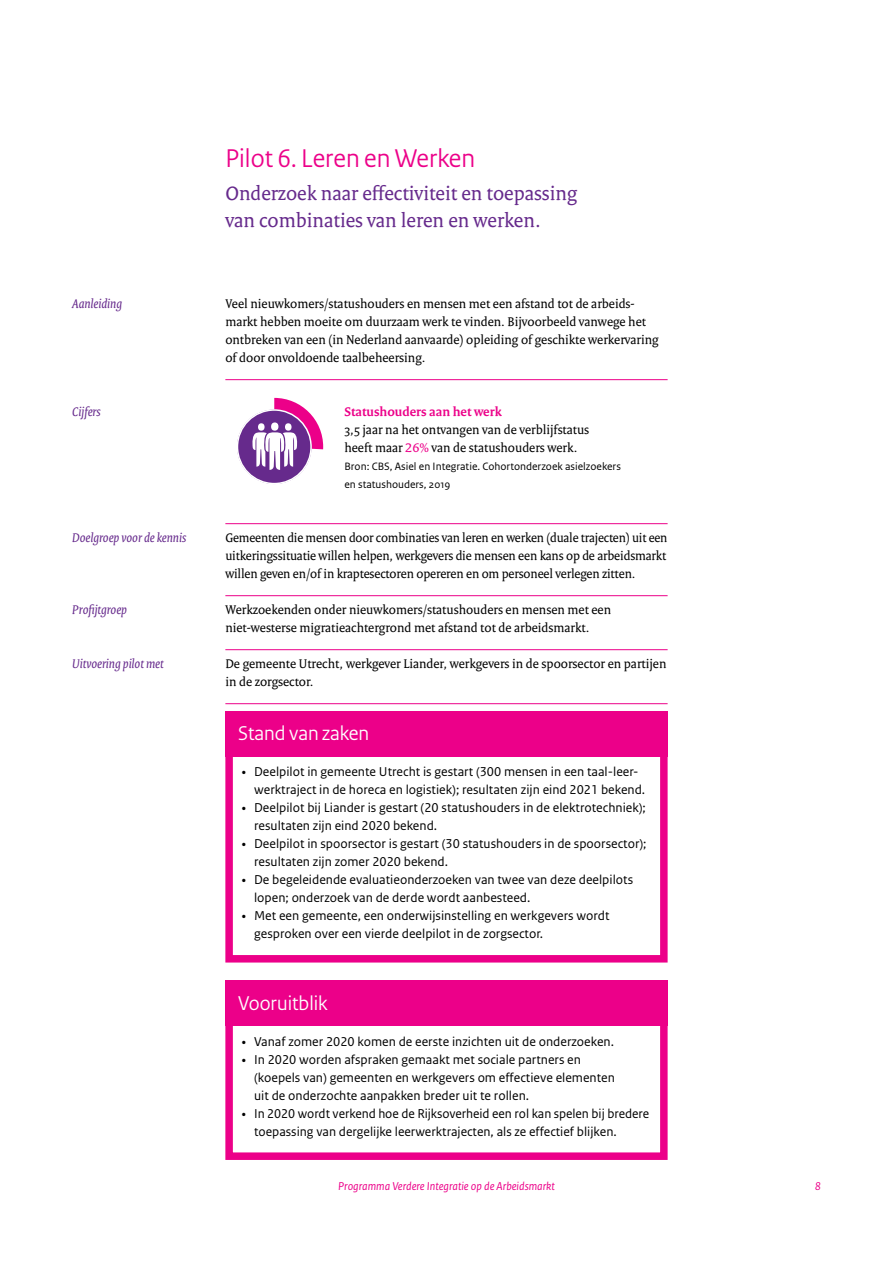
<style>
.page{position:relative;width:893px;height:1263px;background:#fff}
.page>*{position:absolute;margin:0;border:0;box-sizing:border-box;transform-origin:0 0}
.t1{font:27px "Rijksoverheid Sans Heading";color:#ec0089}
.t2{font:21px/27px "Rijksoverheid Serif";color:#662a8c}
.t3{font:21px "Rijksoverheid Sans Heading";color:#fff}
.t4{font:13.5px/18px "Rijksoverheid Sans Web Text Regular 2";color:#000}
.t5{font:13.5px/18px "Rijksoverheid Serif";color:#000}
.t6{font:italic 13.5px "Rijksoverheid Serif";color:#662a8c}
.t7{font:700 13.5px "Rijksoverheid Serif";color:#ec0089}
.t8{font:italic 12px "Rijksoverheid Sans Text";color:#ec0089}
.t9{font:11.25px/18px "Rijksoverheid Sans Text";color:#000}
.s1{color:#ec0089}
.s2{font-family:"Rijksoverheid Serif"}
</style>
<div class="page">
<hr style="left:225px;top:379px;width:443px;height:1px;background:#ec0089">
<hr style="left:225px;top:523px;width:443px;height:1px;background:#ec0089">
<hr style="left:225px;top:595px;width:443px;height:1px;background:#ec0089">
<hr style="left:225px;top:649px;width:443px;height:1px;background:#ec0089">
<hr style="left:225px;top:703px;width:443px;height:1px;background:#ec0089">
<div style="left:225px;top:713px;width:443px;height:249px;border:8px solid #ec0089"></div>
<div style="left:225px;top:711px;width:443px;height:46px;background:#ec0089"></div>
<div style="left:225px;top:982px;width:443px;height:178px;border:8px solid #ec0089"></div>
<div style="left:225px;top:980px;width:443px;height:46px;background:#ec0089"></div>
<svg style="left:237px;top:398px;width:86px;height:86px"></svg>
<div style="left:285px;top:423px;width:7px;height:8px;background:#fff;border-radius:50%"></div>
<p class="t6" style="left:72px;top:295px;width:51px">Aanleiding</p>
<p class="t6" style="left:72px;top:403px;width:30px">Cijfers</p>
<p class="t6" style="left:72px;top:529px;width:115px">Doelgroep voor de kennis</p>
<p class="t6" style="left:72px;top:601px;width:56px">Profijtgroep</p>
<p class="t6" style="left:72px;top:655px;width:93px">Uitvoering pilot met</p>
<h1 class="t1" style="left:225px;top:142px;width:251px">Pilot 6. Leren en Werken</h1>
<h2 class="t2" style="left:225px;top:179px;width:353px">Onderzoek naar effectiviteit en toepassing van combinaties van leren en werken.</h2>
<p class="t5" style="left:225px;top:294px;width:435px">Veel nieuwkomers/statushouders en mensen met een afstand tot de arbeids&shy;markt hebben moeite om duurzaam werk te vinden. Bijvoorbeeld vanwege het ontbreken van een (in Nederland aanvaarde) opleiding of geschikte werkervaring of door onvoldoende taalbeheersing.</p>
<p class="t7" style="left:344px;top:403px;width:159px">Statushouders aan het werk</p>
<p class="t5" style="left:344px;top:420px;width:246px">3,5 jaar na het ontvangen van de verblijfstatus heeft maar <span class="s1">26%</span> van de statushouders werk.</p>
<p class="t9" style="left:344px;top:457px;width:278px">Bron: CBS, Asiel en Integratie. Cohortonderzoek asielzoekers en statushouders, 2019</p>
<p class="t5" style="left:225px;top:528px;width:444px;text-align:justify">Gemeenten die mensen door combinaties van leren en werken (duale trajecten) uit een uitkeringssituatie willen helpen, werkgevers die mensen een kans op de arbeidsmarkt willen geven en/of in kraptesectoren opereren en om personeel verlegen zitten.</p>
<p class="t5" style="left:225px;top:600px;width:387px">Werkzoekenden onder nieuwkomers/statushouders en mensen met een niet-westerse migratieachtergrond met afstand tot de arbeidsmarkt.</p>
<p class="t5" style="left:225px;top:654px;width:443px">De gemeente Utrecht, werkgever Liander, werkgevers in de spoorsector en partijen in de zorgsector.</p>
<h2 class="t3" style="left:238px;top:721px;width:133px">Stand van zaken</h2>
<p class="t4" style="left:254px;top:762px;width:393px;text-indent:-13px"><span class="s2">•</span> Deelpilot in gemeente Utrecht is gestart (300 mensen in een taal-leer&shy;werktraject in de horeca en logistiek); resultaten zijn eind 2021 bekend.</p>
<p class="t4" style="left:254px;top:798px;width:393px;text-indent:-13px"><span class="s2">•</span> Deelpilot bij Liander is gestart (20 statushouders in de elektrotechniek); resultaten zijn eind 2020 bekend.</p>
<p class="t4" style="left:254px;top:834px;width:394px;text-indent:-13px"><span class="s2">•</span> Deelpilot in spoorsector is gestart (30 statushouders in de spoorsector); resultaten zijn zomer 2020 bekend.</p>
<p class="t4" style="left:254px;top:870px;width:380px;text-indent:-13px"><span class="s2">•</span> De begeleidende evaluatieonderzoeken van twee van deze deelpilots lopen; onderzoek van de derde wordt aanbesteed.</p>
<p class="t4" style="left:254px;top:906px;width:357px;text-indent:-13px"><span class="s2">•</span> Met een gemeente, een onderwijsinstelling en werkgevers wordt gesproken over een vierde deelpilot in de zorgsector.</p>
<h2 class="t3" style="left:238px;top:991px;width:91px">Vooruitblik</h2>
<p class="t4" style="left:241px;top:1032px;width:374px"><span class="s2">•</span> Vanaf zomer 2020 komen de eerste inzichten uit de onderzoeken.</p>
<p class="t4" style="left:254px;top:1050px;width:362px;text-indent:-13px"><span class="s2">•</span> In 2020 worden afspraken gemaakt met sociale partners en (koepels van) gemeenten en werkgevers om effectieve elementen uit de onderzochte aanpakken breder uit te rollen.</p>
<p class="t4" style="left:254px;top:1104px;width:396px;text-indent:-13px"><span class="s2">•</span> In 2020 wordt verkend hoe de Rijksoverheid een rol kan spelen bij bredere toepassing van dergelijke leerwerktrajecten, als ze effectief blijken.</p>
<p class="t8" style="left:338px;top:1179px;width:218px">Programma Verdere Integratie op de Arbeidsmarkt</p>
<p class="t8" style="left:815px;top:1179px;width:7px">8</p>
</div>
